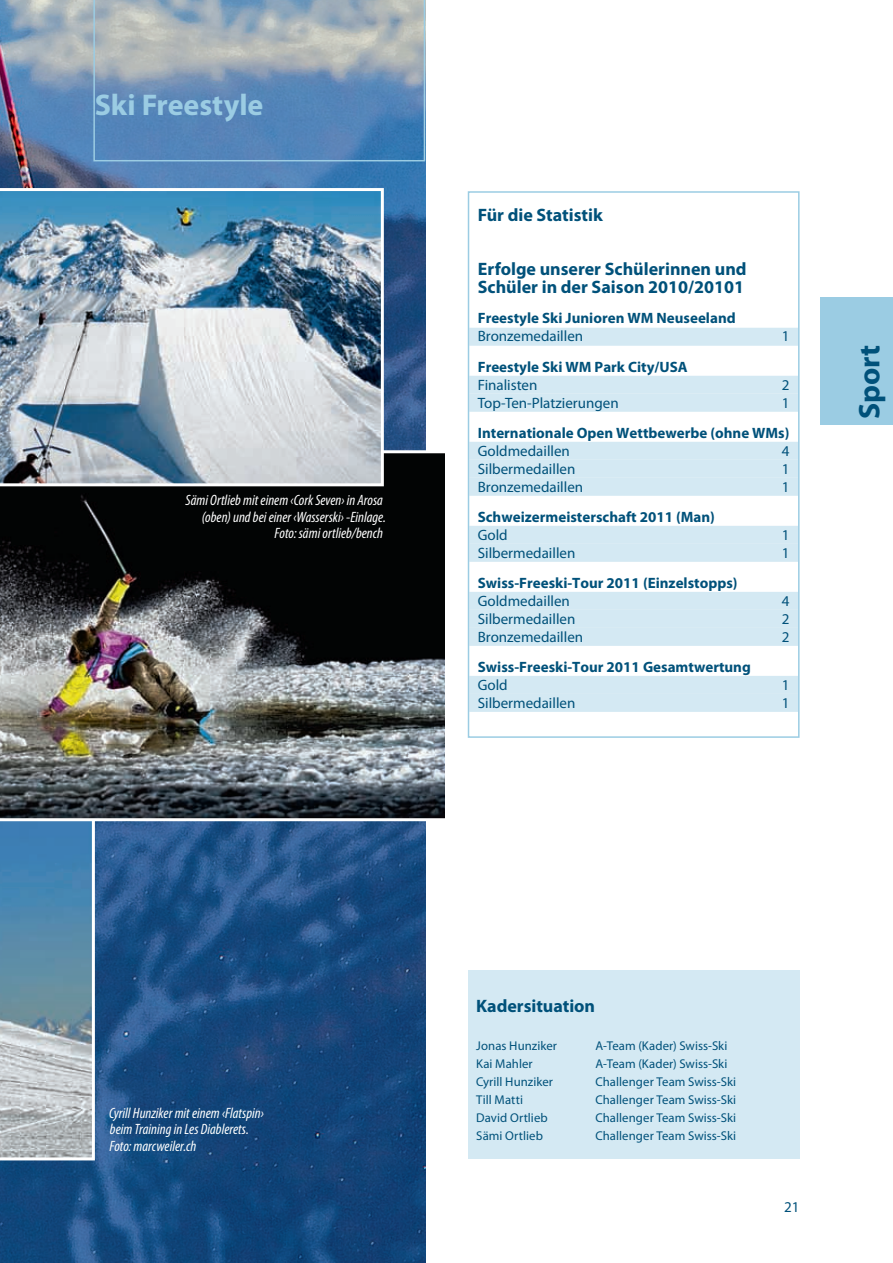
<style>
.page{position:relative;width:893px;height:1263px;background:#fff}
.page>*{position:absolute;margin:0;border:0;box-sizing:border-box;transform-origin:0 0}
.t1{font:700 30px "Myriad Pro";letter-spacing:-.005em;color:#9bcce3}
.t2{font:700 30px "Myriad Pro";letter-spacing:-.005em;color:#00517a}
.t3{font:700 18px/18px "Myriad Pro";color:#00517a}
.t4{font:700 15px "Myriad Pro";color:#00517a}
.t5{font:15px "Myriad Pro";color:#00517a}
.t6{font:italic condensed 15px/16.5px "Myriad Pro";color:#fff;text-align:right}
.t7{font:12.75px "Myriad Pro";letter-spacing:.005em;color:#00517a}
</style>
<div class="page">
<img style="left:0;top:0;width:425px;height:1262px">
<svg style="left:93px;top:0;width:332px;height:161px;background:#7d9bb8"></svg>
<div style="left:820px;top:297px;width:73px;height:128px;background:#9bcce3"></div>
<div style="left:468px;top:970px;width:331px;height:188px;background:#d4e9f3"></div>
<div style="left:469px;top:328px;width:329px;height:18px;background:#d4e9f3"></div>
<div style="left:469px;top:376px;width:329px;height:18px;background:#d4e9f3"></div>
<div style="left:469px;top:394px;width:329px;height:18px;background:#d4e9f3"></div>
<div style="left:469px;top:442px;width:329px;height:18px;background:#d4e9f3"></div>
<div style="left:469px;top:460px;width:329px;height:18px;background:#d4e9f3"></div>
<div style="left:469px;top:478px;width:329px;height:18px;background:#d4e9f3"></div>
<div style="left:469px;top:526px;width:329px;height:18px;background:#d4e9f3"></div>
<div style="left:469px;top:544px;width:329px;height:18px;background:#d4e9f3"></div>
<div style="left:469px;top:592px;width:329px;height:18px;background:#d4e9f3"></div>
<div style="left:469px;top:610px;width:329px;height:18px;background:#d4e9f3"></div>
<div style="left:469px;top:628px;width:329px;height:18px;background:#d4e9f3"></div>
<div style="left:469px;top:676px;width:329px;height:18px;background:#d4e9f3"></div>
<div style="left:469px;top:694px;width:329px;height:18px;background:#d4e9f3"></div>
<div style="left:468px;top:191px;width:331px;height:547px;border:2px solid #9bcce3"></div>
<svg style="left:0;top:821px;width:95px;height:339px;background:#80a1b7"></svg>
<img style="left:0;top:450px;width:445px;height:371px">
<img style="left:0;top:188px;width:384px;height:298px">
<h1 class="t1" style="left:95px;top:85px;width:170px">Ski Freestyle</h1>
<p class="t6" style="left:186px;top:492px;width:202px">Sämi Ortlieb mit einem ‹Cork Seven› in Arosa (oben) und bei einer ‹Wasserski› -Einlage.<br>Foto: sämi ortlieb/bench</p>
<h2 class="t3" style="left:478px;top:206px;width:126px">Für die Statistik</h2>
<h2 class="t3" style="left:478px;top:260px;width:270px">Erfolge unserer Schülerinnen und<br>Schüler in der Saison 2010/20101</h2>
<p class="t4" style="left:478px;top:309px;width:259px">Freestyle Ski Junioren WM Neuseeland</p>
<p class="t5" style="left:478px;top:327px;width:107px">Bronzemedaillen</p>
<p class="t5" style="left:781px;top:327px;width:9px">1</p>
<p class="t4" style="left:478px;top:357px;width:211px">Freestyle Ski WM Park City/USA</p>
<p class="t5" style="left:478px;top:375px;width:61px">Finalisten</p>
<p class="t5" style="left:781px;top:375px;width:9px">2</p>
<p class="t5" style="left:478px;top:393px;width:142px">Top-Ten-Platzierungen</p>
<p class="t5" style="left:781px;top:393px;width:9px">1</p>
<p class="t4" style="left:478px;top:423px;width:313px">Internationale Open Wettbewerbe (ohne WMs)</p>
<p class="t5" style="left:478px;top:441px;width:94px">Goldmedaillen</p>
<p class="t5" style="left:781px;top:441px;width:9px">4</p>
<p class="t5" style="left:478px;top:459px;width:99px">Silbermedaillen</p>
<p class="t5" style="left:781px;top:459px;width:9px">1</p>
<p class="t5" style="left:478px;top:477px;width:107px">Bronzemedaillen</p>
<p class="t5" style="left:781px;top:477px;width:9px">1</p>
<p class="t4" style="left:478px;top:507px;width:239px">Schweizermeisterschaft 2011 (Man)</p>
<p class="t5" style="left:478px;top:525px;width:31px">Gold</p>
<p class="t5" style="left:781px;top:525px;width:9px">1</p>
<p class="t5" style="left:478px;top:543px;width:99px">Silbermedaillen</p>
<p class="t5" style="left:781px;top:543px;width:9px">1</p>
<p class="t4" style="left:478px;top:573px;width:261px">Swiss-Freeski-Tour 2011 (Einzelstopps)</p>
<p class="t5" style="left:478px;top:591px;width:94px">Goldmedaillen</p>
<p class="t5" style="left:781px;top:591px;width:9px">4</p>
<p class="t5" style="left:478px;top:609px;width:99px">Silbermedaillen</p>
<p class="t5" style="left:781px;top:609px;width:9px">2</p>
<p class="t5" style="left:478px;top:627px;width:107px">Bronzemedaillen</p>
<p class="t5" style="left:781px;top:627px;width:9px">2</p>
<p class="t4" style="left:478px;top:657px;width:274px">Swiss-Freeski-Tour 2011 Gesamtwertung</p>
<p class="t5" style="left:478px;top:675px;width:31px">Gold</p>
<p class="t5" style="left:781px;top:675px;width:9px">1</p>
<p class="t5" style="left:478px;top:693px;width:99px">Silbermedaillen</p>
<p class="t5" style="left:781px;top:693px;width:9px">1</p>
<h1 class="t2" style="left:849px;top:419px;width:75px;rotate:-90deg">Sport</h1>
<p class="t6" style="left:109px;top:1104px;width:156px;text-align:left">Cyrill Hunziker mit einem ‹Flatspin› beim Training in Les Diablerets.<br>Foto: marcweiler.ch</p>
<h2 class="t3" style="left:476px;top:995px;width:120px">Kadersituation</h2>
<p class="t7" style="left:476px;top:1038px;width:82px">Jonas Hunziker</p>
<p class="t7" style="left:595px;top:1038px;width:134px">A-Team (Kader) Swiss-Ski</p>
<p class="t7" style="left:476px;top:1056px;width:58px">Kai Mahler</p>
<p class="t7" style="left:595px;top:1056px;width:134px">A-Team (Kader) Swiss-Ski</p>
<p class="t7" style="left:476px;top:1074px;width:78px">Cyrill Hunziker</p>
<p class="t7" style="left:595px;top:1074px;width:142px">Challenger Team Swiss-Ski</p>
<p class="t7" style="left:476px;top:1092px;width:48px">Till Matti</p>
<p class="t7" style="left:595px;top:1092px;width:142px">Challenger Team Swiss-Ski</p>
<p class="t7" style="left:476px;top:1110px;width:73px">David Ortlieb</p>
<p class="t7" style="left:595px;top:1110px;width:142px">Challenger Team Swiss-Ski</p>
<p class="t7" style="left:476px;top:1128px;width:68px">Sämi Ortlieb</p>
<p class="t7" style="left:595px;top:1128px;width:142px">Challenger Team Swiss-Ski</p>
<p class="t5" style="left:784px;top:1198px;width:17px">21</p>
</div>
